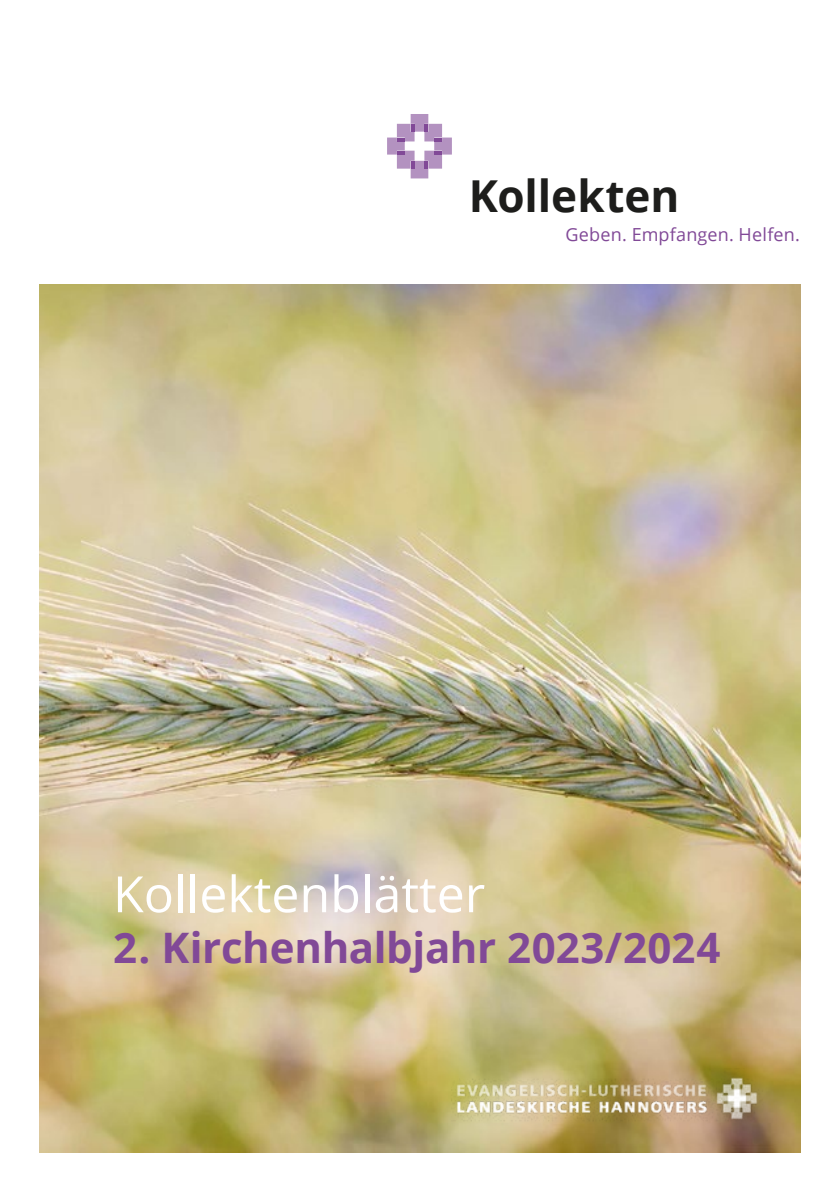
<style>
.page{position:relative;width:840px;height:1191px;background:#fff}
.page>*{position:absolute;margin:0;border:0;box-sizing:border-box;transform-origin:0 0}
.t1{font:50px "Open Sans";color:#fff}
.t2{font:700 44px "Open Sans";color:#1d1d1b}
.t3{font:700 42px "Open Sans";letter-spacing:-.005em;color:#814997}
.t4{font:18px "Open Sans";letter-spacing:.01em;color:#814997}
</style>
<div class="page">
<img style="left:39px;top:284px;width:761px;height:868px">
<svg style="left:387px;top:114px;width:64px;height:64px"></svg>
<img style="left:451px;top:1068px;width:310px;height:59px">
<p class="t2" style="left:468px;top:165px;width:212px">Kollekten</p>
<p class="t4" style="left:565px;top:222px;width:236px">Geben. Empfangen. Helfen.</p>
<p class="t1" style="left:113px;top:859px;width:373px">Kollektenblätter</p>
<p class="t3" style="left:113px;top:917px;width:608px">2. Kirchenhalbjahr 2023/2024</p>
</div>
